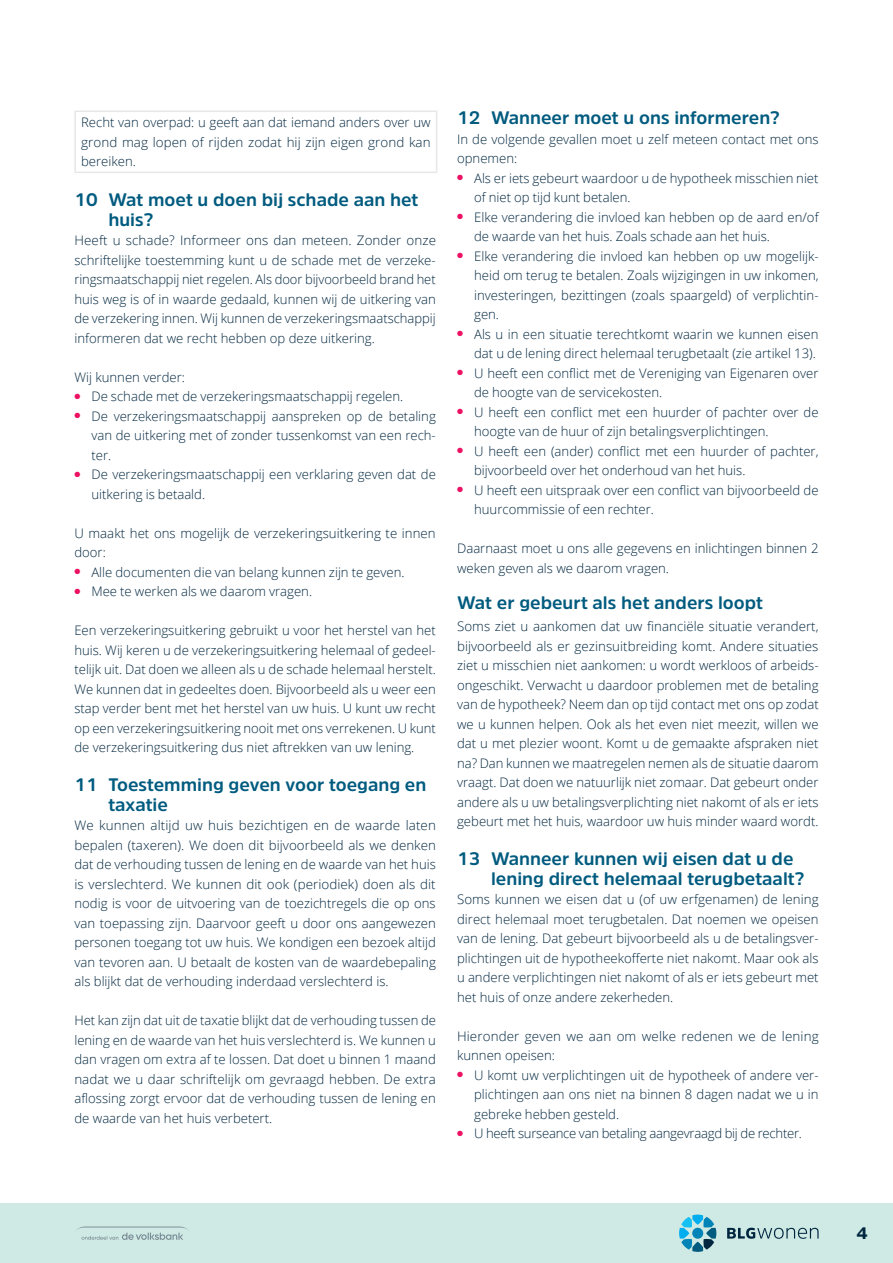
<style>
.page{position:relative;width:893px;height:1263px;background:#fff}
.page>*{position:absolute;margin:0;border:0;box-sizing:border-box;transform-origin:0 0}
.t1{font:700 18px/19.5px "Amsi Pro";color:#005b7f}
.t2{font:900 16.5px "Amsi Pro";color:#00263f}
.t3{font:300 13.2px/19.5px "Open Sans";color:#00263f}
.t4{font:300 13.2px "Open Sans";letter-spacing:-.02em;color:#00263f}
</style>
<div class="page">
<div style="left:0;top:1203px;width:893px;height:60px;background:#cfeae4"></div>
<svg style="left:77px;top:1226px;width:112px;height:14px"></svg>
<svg style="left:727px;top:1228px;width:92px;height:11px"></svg>
<svg style="left:679px;top:1214px;width:37px;height:38px"></svg>
<hr style="left:74px;top:111px;width:363px;height:1px;background:#e6e7e9">
<hr style="left:74px;top:112px;width:2px;height:60px;background:#e6e7e9">
<hr style="left:436px;top:112px;width:1px;height:60px;background:#e6e7e9">
<hr style="left:74px;top:172px;width:363px;height:1px;background:#e6e7e9">
<p class="t3" style="left:81px;top:112px;width:351px;text-align:justify">Recht van overpad: u geeft aan dat iemand anders over uw grond mag lopen of rijden zodat hij zijn eigen grond kan bereiken.</p>
<h1 class="t1" style="left:108px;top:190px;width:311px;text-indent:-34px">10 Wat moet u doen bij schade aan het huis?</h1>
<p class="t3" style="left:74px;top:230px;width:363px;text-align:justify">Heeft u schade? Informeer ons dan meteen. Zonder onze schriftelijke toestemming kunt u de schade met de verzeke&shy;ringsmaatschappij niet regelen. Als door bijvoorbeeld brand het huis weg is of in waarde gedaald, kunnen wij de uitkering van de verzekering innen. Wij kunnen de verzekeringsmaatschappij informeren dat we recht hebben op deze uitkering.</p>
<p class="t3" style="left:74px;top:367px;width:112px">Wij kunnen verder:</p>
<p class="t3" style="left:74px;top:386px;width:330px"><sup>●</sup> De schade met de verzekeringsmaatschappij regelen.</p>
<p class="t3" style="left:91px;top:406px;width:346px;text-align:justify;text-indent:-17px"><sup>●</sup> De verzekeringsmaatschappij aanspreken op de betaling van de uitkering met of zonder tussenkomst van een rech&shy;ter.</p>
<p class="t3" style="left:91px;top:464px;width:346px;text-indent:-17px"><sup>●</sup> De verzekeringsmaatschappij een verklaring geven dat de uitkering is betaald.</p>
<p class="t3" style="left:74px;top:523px;width:363px">U maakt het ons mogelijk de verzekeringsuitkering te innen door:</p>
<p class="t3" style="left:74px;top:562px;width:332px"><sup>●</sup> Alle documenten die van belang kunnen zijn te geven.</p>
<p class="t3" style="left:74px;top:581px;width:239px"><sup>●</sup> Mee te werken als we daarom vragen.</p>
<p class="t3" style="left:74px;top:620px;width:363px;text-align:justify">Een verzekeringsuitkering gebruikt u voor het herstel van het huis. Wij keren u de verzekeringsuitkering helemaal of gedeel&shy;telijk uit. Dat doen we alleen als u de schade helemaal herstelt.<br>We kunnen dat in gedeeltes doen. Bijvoorbeeld als u weer een stap verder bent met het herstel van uw huis. U kunt uw recht op een verzekeringsuitkering nooit met ons verrekenen. U kunt de verzekeringsuitkering dus niet aftrekken van uw lening.</p>
<h1 class="t1" style="left:108px;top:775px;width:319px;text-indent:-34px">11 Toestemming geven voor toegang en taxatie</h1>
<p class="t3" style="left:74px;top:815px;width:363px;text-align:justify">We kunnen altijd uw huis bezichtigen en de waarde laten bepalen (taxeren). We doen dit bijvoorbeeld als we denken dat de verhouding tussen de lening en de waarde van het huis is verslechterd. We kunnen dit ook (periodiek) doen als dit nodig is voor de uitvoering van de toezichtregels die op ons van toepassing zijn. Daarvoor geeft u door ons aangewezen personen toegang tot uw huis. We kondigen een bezoek altijd van tevoren aan. U betaalt de kosten van de waardebepaling als blijkt dat de verhouding inderdaad verslechterd is.</p>
<p class="t3" style="left:74px;top:1010px;width:363px;text-align:justify">Het kan zijn dat uit de taxatie blijkt dat de verhouding tussen de lening en de waarde van het huis verslechterd is. We kunnen u dan vragen om extra af te lossen. Dat doet u binnen 1 maand nadat we u daar schriftelijk om gevraagd hebben. De extra aflossing zorgt ervoor dat de verhouding tussen de lening en de waarde van het huis verbetert.</p>
<h1 class="t1" style="left:457px;top:108px;width:324px">12 Wanneer moet u ons informeren?</h1>
<p class="t3" style="left:457px;top:129px;width:363px">In de volgende gevallen moet u zelf meteen contact met ons opnemen:</p>
<p class="t3" style="left:474px;top:168px;width:346px;text-indent:-17px"><sup>●</sup> Als er iets gebeurt waardoor u de hypotheek misschien niet of niet op tijd kunt betalen.</p>
<p class="t3" style="left:474px;top:207px;width:346px;text-indent:-17px"><sup>●</sup> Elke verandering die invloed kan hebben op de aard en/of de waarde van het huis. Zoals schade aan het huis.</p>
<p class="t3" style="left:474px;top:246px;width:346px;text-align:justify;text-indent:-17px"><sup>●</sup> Elke verandering die invloed kan hebben op uw mogelijk&shy;heid om terug te betalen. Zoals wijzigingen in uw inkomen, investeringen, bezittingen (zoals spaargeld) of verplichtin&shy;gen.</p>
<p class="t3" style="left:457px;top:324px;width:363px;text-align:right"><sup>●</sup> Als u in een situatie terechtkomt waarin we kunnen eisen dat u de lening direct helemaal terugbetaalt (zie artikel 13).</p>
<p class="t3" style="left:474px;top:363px;width:346px;text-indent:-17px"><sup>●</sup> U heeft een conflict met de Vereniging van Eigenaren over de hoogte van de servicekosten.</p>
<p class="t3" style="left:474px;top:402px;width:346px;text-indent:-17px"><sup>●</sup> U heeft een conflict met een huurder of pachter over de hoogte van de huur of zijn betalingsverplichtingen.</p>
<p class="t3" style="left:474px;top:441px;width:346px;text-indent:-17px"><sup>●</sup> U heeft een (ander) conflict met een huurder of pachter, bijvoorbeeld over het onderhoud van het huis.</p>
<p class="t3" style="left:474px;top:480px;width:346px;text-indent:-17px"><sup>●</sup> U heeft een uitspraak over een conflict van bijvoorbeeld de huurcommissie of een rechter.</p>
<p class="t3" style="left:457px;top:538px;width:363px">Daarnaast moet u ons alle gegevens en inlichtingen binnen 2 weken geven als we daarom vragen.</p>
<h1 class="t1" style="left:457px;top:592px;width:307px">Wat er gebeurt als het anders loopt</h1>
<p class="t3" style="left:457px;top:616px;width:363px;text-align:justify">Soms ziet u aankomen dat uw financiële situatie verandert, bijvoorbeeld als er gezinsuitbreiding komt. Andere situaties ziet u misschien niet aankomen: u wordt werkloos of arbeids&shy;ongeschikt. Verwacht u daardoor problemen met de betaling van de hypotheek? Neem dan op tijd contact met ons op zodat we u kunnen helpen. Ook als het even niet meezit, willen we dat u met plezier woont. Komt u de gemaakte afspraken niet na? Dan kunnen we maatregelen nemen als de situatie daarom vraagt. Dat doen we natuurlijk niet zomaar. Dat gebeurt onder andere als u uw betalingsverplichting niet nakomt of als er iets gebeurt met het huis, waardoor uw huis minder waard wordt.</p>
<h1 class="t1" style="left:491px;top:849px;width:315px;text-indent:-34px">13 Wanneer kunnen wij eisen dat u de lening direct helemaal terugbetaalt?</h1>
<p class="t3" style="left:457px;top:889px;width:363px;text-align:justify">Soms kunnen we eisen dat u (of uw erfgenamen) de lening direct helemaal moet terugbetalen. Dat noemen we opeisen van de lening. Dat gebeurt bijvoorbeeld als u de betalingsver&shy;plichtingen uit de hypotheekofferte niet nakomt. Maar ook als u andere verplichtingen niet nakomt of als er iets gebeurt met het huis of onze andere zekerheden.</p>
<p class="t3" style="left:457px;top:1026px;width:363px">Hieronder geven we aan om welke redenen we de lening kunnen opeisen:</p>
<p class="t3" style="left:474px;top:1065px;width:346px;text-align:justify;text-indent:-17px"><sup>●</sup> U komt uw verplichtingen uit de hypotheek of andere ver&shy;plichtingen aan ons niet na binnen 8 dagen nadat we u in gebreke hebben gesteld.</p>
<p class="t4" style="left:457px;top:1124px;width:346px"><sup>●</sup> U heeft surseance van betaling aangevraagd bij de rechter.</p>
<p class="t2" style="left:856px;top:1222px;width:13px">4</p>
</div>
